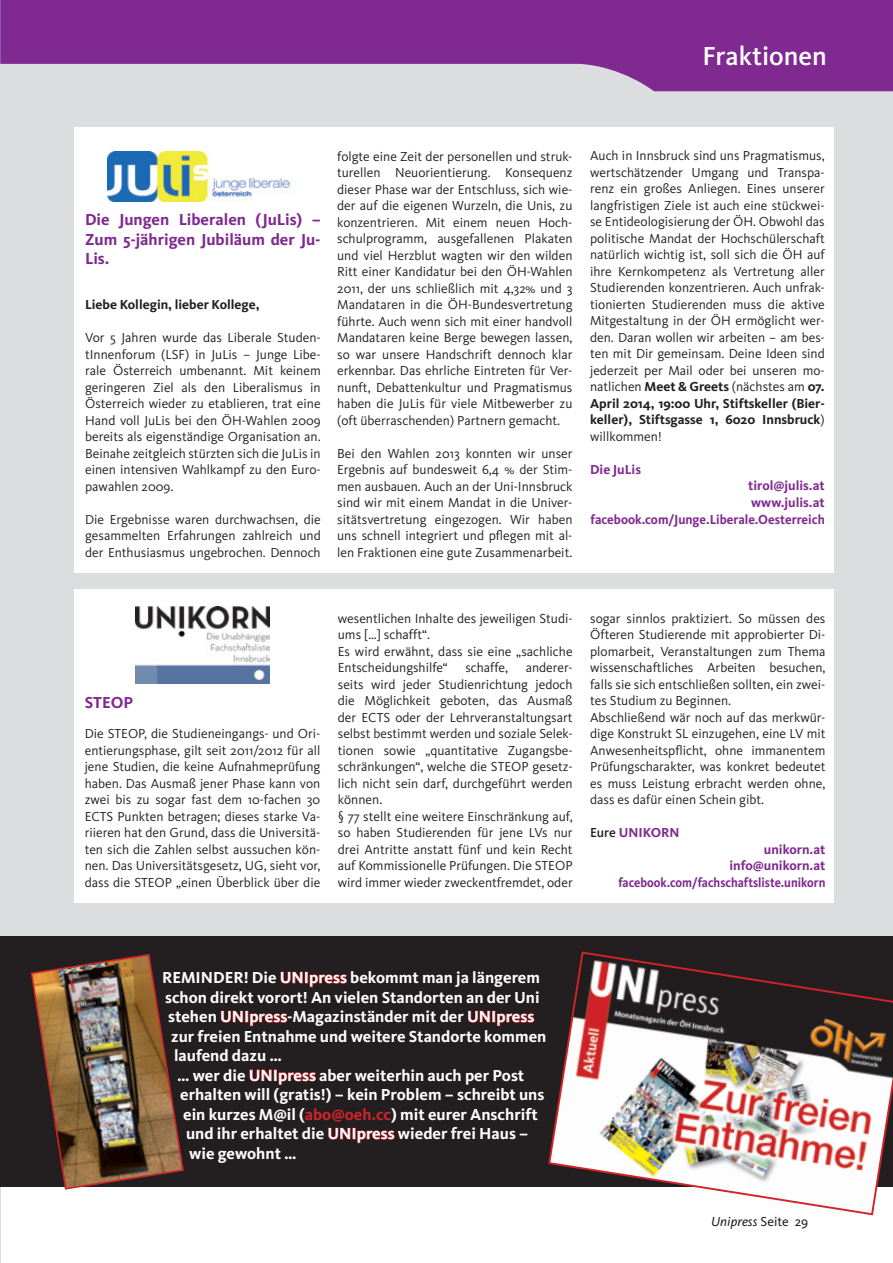
<style>
.page{position:relative;width:893px;height:1263px;background:#fff}
.page>*{position:absolute;margin:0;border:0;box-sizing:border-box;transform-origin:0 0}
.t1{font:500 27px "Kievit";color:#fff}
.t2{font:700 16.5px "Kievit";color:#fff}
.t3{font:700 16.5px/19.5px "Kievit";color:#802990;text-align:justify}
.t4{font:13.5px/16.5px "Kievit";color:#231f20;text-align:justify}
.t5{font:700 13.5px/16.5px "Kievit";color:#802990;text-align:right}
.t6{font:700 13.5px "Kievit";color:#231f20}
.t7{font:italic 13.5px "Kievit";color:#231f20}
.s1{font-weight:700}
.s2{font-weight:500;color:#231f20}
.s3{color:#d1232a}
.s4{font-style:normal}
</style>
<div class="page">
<hr style="left:0;top:0;width:1px;height:1263px;background:#dcdddf">
<div style="left:1px;top:0;width:892px;height:1000px;background:#dcdddf"></div>
<svg style="left:0;top:0;width:893px;height:91px;fill:#802990"></svg>
<div style="left:74px;top:128px;width:759px;height:445px;background:#fff"></div>
<div style="left:74px;top:589px;width:759px;height:314px;background:#fff"></div>
<img style="left:107px;top:151px;width:184px;height:50px">
<img style="left:135px;top:606px;width:134px;height:77px">
<div style="left:1px;top:936px;width:892px;height:250px;background:#231f20"></div>
<svg style="left:280px;top:971px;width:67px;height:16px"></svg>
<svg style="left:221px;top:1010px;width:66px;height:16px"></svg>
<svg style="left:468px;top:1010px;width:66px;height:16px"></svg>
<svg style="left:249px;top:1069px;width:67px;height:16px"></svg>
<svg style="left:328px;top:1127px;width:67px;height:16px"></svg>
<img style="left:30px;top:954px;width:155px;height:236px">
<img style="left:547px;top:951px;width:346px;height:265px">
<h1 class="t1" style="left:703px;top:40px;width:126px">Fraktionen</h1>
<p class="t3" style="left:85px;top:210px;width:237px">Die Jungen Liberalen (JuLis) – Zum 5-jährigen Jubiläum der Ju-Lis.</p>
<p class="t6" style="left:85px;top:296px;width:176px">Liebe Kollegin, lieber Kollege,</p>
<p class="t4" style="left:85px;top:329px;width:237px">Vor 5 Jahren wurde das Liberale Studen&shy;tInnenforum (LSF) in JuLis – Junge Libe&shy;rale Österreich umbenannt. Mit keinem geringeren Ziel als den Liberalismus in Österreich wieder zu etablieren, trat eine Hand voll JuLis bei den ÖH-Wahlen 2009 bereits als eigenständige Organisation an.<br>Beinahe zeitgleich stürzten sich die JuLis in einen intensiven Wahlkampf zu den Euro&shy;pawahlen 2009.</p>
<p class="t4" style="left:85px;top:511px;width:237px">Die Ergebnisse waren durchwachsen, die gesammelten Erfahrungen zahlreich und der Enthusiasmus ungebrochen. Dennoch</p>
<p class="t4" style="left:337px;top:148px;width:237px">folgte eine Zeit der personellen und struk&shy;turellen Neuorientierung. Konsequenz dieser Phase war der Entschluss, sich wie&shy;der auf die eigenen Wurzeln, die Unis, zu konzentrieren. Mit einem neuen Hoch&shy;schulprogramm, ausgefallenen Plakaten und viel Herzblut wagten wir den wilden Ritt einer Kandidatur bei den ÖH-Wahlen 2011, der uns schließlich mit 4,32% und 3<br>Mandataren in die ÖH-Bundesvertretung führte. Auch wenn sich mit einer handvoll Mandataren keine Berge bewegen lassen, so war unsere Handschrift dennoch klar erkennbar. Das ehrliche Eintreten für Ver&shy;nunft, Debattenkultur und Pragmatismus haben die JuLis für viele Mitbewerber zu (oft überraschenden) Partnern gemacht.</p>
<p class="t4" style="left:337px;top:445px;width:237px">Bei den Wahlen 2013 konnten wir unser Ergebnis auf bundesweit 6,4 % der Stim&shy;men ausbauen. Auch an der Uni-Innsbruck sind wir mit einem Mandat in die Univer&shy;sitätsvertretung eingezogen. Wir haben uns schnell integriert und pflegen mit al&shy;len Fraktionen eine gute Zusammenarbeit.</p>
<p class="t4" style="left:590px;top:148px;width:236px">Auch in Innsbruck sind uns Pragmatismus, wertschätzender Umgang und Transpa&shy;renz ein großes Anliegen. Eines unserer langfristigen Ziele ist auch eine stückwei&shy;se Entideologisierung der ÖH. Obwohl das politische Mandat der Hochschülerschaft natürlich wichtig ist, soll sich die ÖH auf ihre Kernkompetenz als Vertretung aller Studierenden konzentrieren. Auch unfrak&shy;tionierten Studierenden muss die aktive Mitgestaltung in der ÖH ermöglicht wer&shy;den. Daran wollen wir arbeiten – am bes&shy;ten mit Dir gemeinsam. Deine Ideen sind jederzeit per Mail oder bei unseren mo&shy;natlichen <span class="s1">Meet &amp; Greets</span> (nächstes am <span class="s1">07.<br>April 2014, 19:00 Uhr, Stiftskeller (Bier&shy;keller), Stiftsgasse 1, 6020 Innsbruck</span>) willkommen!</p>
<p class="t5" style="left:590px;top:461px;width:52px">Die JuLis</p>
<p class="t5" style="left:590px;top:478px;width:236px">tirol@julis.at<br>www.julis.at facebook.com/Junge.Liberale.Oesterreich</p>
<p class="t3" style="left:85px;top:693px;width:50px">STEOP</p>
<p class="t4" style="left:85px;top:725px;width:237px">Die STEOP, die Studieneingangs- und Ori&shy;entierungsphase, gilt seit 2011/2012 für all jene Studien, die keine Aufnahmeprüfung haben. Das Ausmaß jener Phase kann von zwei bis zu sogar fast dem 10-fachen 30<br>ECTS Punkten betragen; dieses starke Va&shy;riieren hat den Grund, dass die Universitä&shy;ten sich die Zahlen selbst aussuchen kön&shy;nen. Das Universitätsgesetz, UG, sieht vor, dass die STEOP „einen Überblick über die</p>
<p class="t4" style="left:338px;top:610px;width:236px;text-align:left">wesentlichen Inhalte des jeweiligen Studi&shy;ums […] schafft“.<br>Es wird erwähnt, dass sie eine „sachliche<br>Entscheidungshilfe“</p>
<p class="t4" style="left:465px;top:659px;width:44px">schaffe,</p>
<p class="t4" style="left:338px;top:659px;width:236px;text-align:left;text-indent:188px">anderer&shy;seits wird jeder Studienrichtung jedoch die Möglichkeit geboten, das Ausmaß der ECTS oder der Lehrveranstaltungsart selbst bestimmt werden und soziale Selek&shy;tionen sowie „quantitative Zugangsbe&shy;schränkungen“, welche die STEOP gesetz&shy;lich nicht sein darf, durchgeführt werden können.<br>§ 77 stellt eine weitere Einschränkung auf, so haben Studierenden für jene LVs nur drei Antritte anstatt fünf und kein Recht auf Kommissionelle Prüfungen. Die STEOP wird immer wieder zweckentfremdet, oder</p>
<p class="t4" style="left:590px;top:610px;width:237px;text-align:left">sogar sinnlos praktiziert. So müssen des Öfteren Studierende mit approbierter Di&shy;plomarbeit, Veranstaltungen zum Thema wissenschaftliches Arbeiten besuchen, falls sie sich entschließen sollten, ein zwei&shy;tes Studium zu Beginnen.<br>Abschließend wär noch auf das merkwür&shy;dige Konstrukt SL einzugehen, eine LV mit Anwesenheitspflicht, ohne immanentem Prüfungscharakter, was konkret bedeutet es muss Leistung erbracht werden ohne, dass es dafür einen Schein gibt.</p>
<p class="t5" style="left:590px;top:824px;width:91px"><span class="s2">Eure</span> UNIKORN</p>
<p class="t5" style="left:618px;top:841px;width:209px">unikorn.at<br>info@unikorn.at facebook.com/fachschaftsliste.unikorn</p>
<p class="t2" style="left:162px;top:968px;width:379px">REMINDER! Die UNIpress bekommt man ja längerem</p>
<p class="t2" style="left:165px;top:987px;width:376px">schon direkt vorort! An vielen Standorten an der Uni</p>
<p class="t2" style="left:168px;top:1007px;width:368px">stehen UNIpress-Magazinständer mit der UNIpress</p>
<p class="t2" style="left:171px;top:1026px;width:377px">zur freien Entnahme und weitere Standorte kommen</p>
<p class="t2" style="left:174px;top:1046px;width:109px">laufend dazu …</p>
<p class="t2" style="left:177px;top:1065px;width:349px">… wer die UNIpress aber weiterhin auch per Post</p>
<p class="t2" style="left:180px;top:1085px;width:366px">erhalten will (gratis!) – kein Problem – schreibt uns</p>
<p class="t2" style="left:183px;top:1104px;width:356px">ein kurzes M@il (<span class="s3">abo@oeh.cc</span>) mit eurer Anschrift</p>
<p class="t2" style="left:186px;top:1124px;width:344px">und ihr erhaltet die UNIpress wieder frei Haus –</p>
<p class="t2" style="left:189px;top:1143px;width:109px">wie gewohnt …</p>
<p class="t7" style="left:711px;top:1213px;width:98px">Unipress <span class="s4">Seite 29</span></p>
</div>
